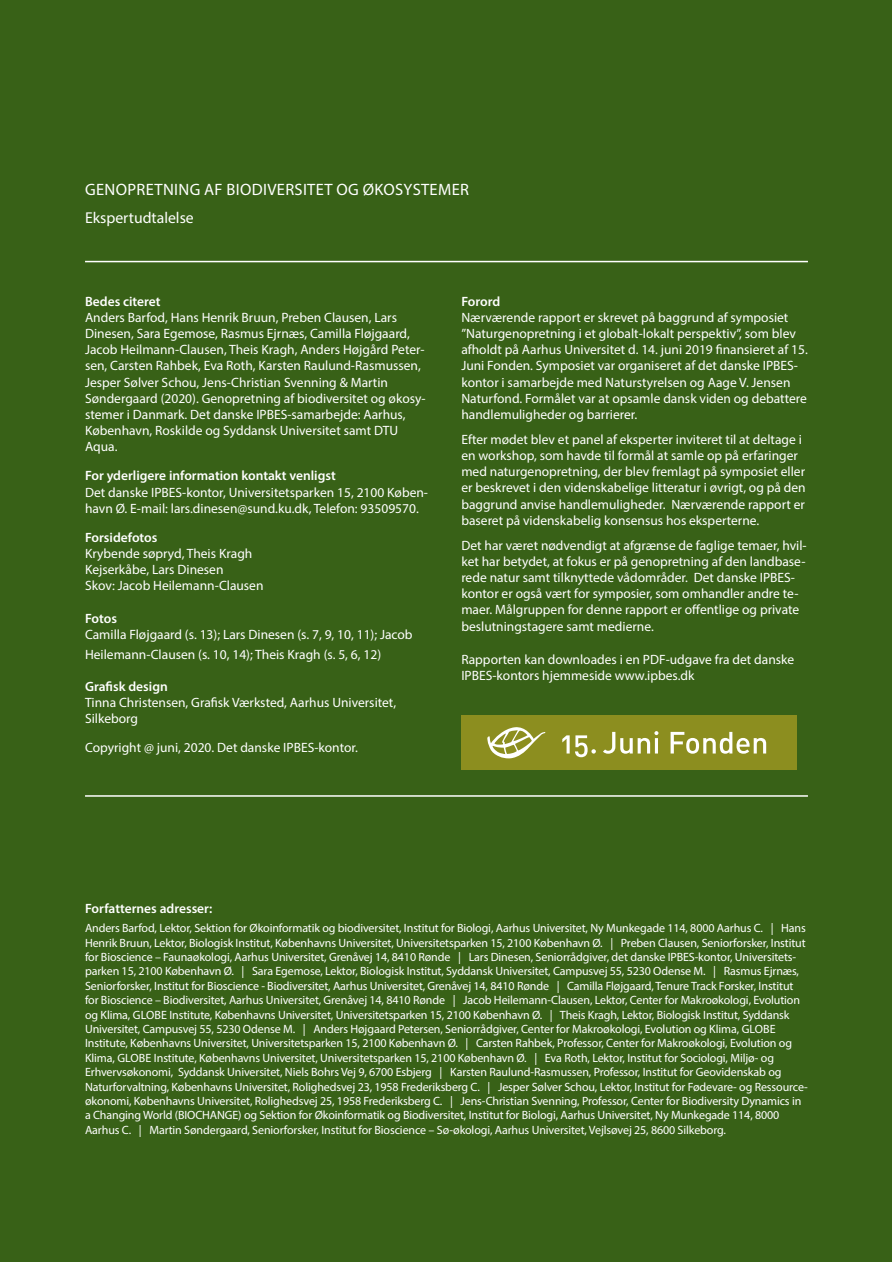
<style>
.page{position:relative;width:893px;height:1263px;background:#fff}
.page>*{position:absolute;margin:0;border:0;box-sizing:border-box;transform-origin:0 0}
.Brød{font:16.5px "Myriad Pro";letter-spacing:.02em;color:#fff}
.Brød-2{font:15.75px "Myriad Pro";color:#fff}
.Brød-3{font:13.5px/16.2px "Myriad Pro";color:#fff}
.Brød-4{font:600 13.5px "Myriad Pro";color:#fff}
.Brød-5{font:12px/14.4px "Myriad Pro";letter-spacing:-.01em;color:#fff}
</style>
<div class="page">
<div style="left:1px;top:1px;width:891px;height:1261px;background:#386117"></div>
<hr style="left:85px;top:261px;width:723px;height:1px;background:#fff">
<hr style="left:85px;top:795px;width:723px;height:2px;background:#fff">
<div style="left:461px;top:715px;width:336px;height:55px;background:#8c8e1f"></div>
<svg style="left:562px;top:735px;width:34px;height:22px"></svg>
<svg style="left:603px;top:731px;width:55px;height:23px"></svg>
<svg style="left:671px;top:732px;width:95px;height:22px"></svg>
<svg style="left:487px;top:727px;width:58px;height:31px"></svg>
<p class="Brød" style="left:85px;top:180px;width:385px">GENOPRETNING AF BIODIVERSITET OG ØKOSYSTEMER</p>
<p class="Brød-2" style="left:85px;top:208px;width:110px">Ekspertudtalelse</p>
<p class="Brød-4" style="left:85px;top:293px;width:77px">Bedes citeret</p>
<p class="Brød-3" style="left:85px;top:309px;width:342px">Anders Barfod, Hans Henrik Bruun, Preben Clausen, Lars Dinesen, Sara Egemose, Rasmus Ejrnæs, Camilla Fløjgaard, Jacob Heilmann-Clausen, Theis Kragh, Anders Højgård Peter&shy;sen, Carsten Rahbek, Eva Roth, Karsten Raulund-Rasmussen, Jesper Sølver Schou, Jens-Christian Svenning &amp; Martin Søndergaard (2020). Genopretning af biodiversitet og økosy&shy;stemer i Danmark. Det danske IPBES-samarbejde: Aarhus, København, Roskilde og Syddansk Universitet samt DTU Aqua.</p>
<p class="Brød-4" style="left:85px;top:467px;width:252px">For yderligere information kontakt venligst</p>
<p class="Brød-3" style="left:85px;top:484px;width:345px">Det danske IPBES-kontor, Universitetsparken 15, 2100 Køben&shy;havn Ø. E-mail: lars.dinesen@sund.ku.dk, Telefon: 93509570.</p>
<p class="Brød-4" style="left:85px;top:529px;width:74px">Forsidefotos</p>
<p class="Brød-3" style="left:85px;top:545px;width:169px">Krybende søpryd, Theis Kragh</p>
<p class="Brød-3" style="left:85px;top:561px;width:140px">Kejserkåbe, Lars Dinesen</p>
<p class="Brød-3" style="left:85px;top:578px;width:180px">Skov: Jacob Heilemann-Clausen</p>
<p class="Brød-4" style="left:85px;top:610px;width:34px">Fotos</p>
<p class="Brød-3" style="left:85px;top:624px;width:329px;line-height:19.5px">Camilla Fløjgaard (s. 13); Lars Dinesen (s. 7, 9, 10, 11); Jacob<br>Heilemann-Clausen (s. 10, 14); Theis Kragh (s. 5, 6, 12)</p>
<p class="Brød-4" style="left:85px;top:678px;width:84px">Grafisk design</p>
<p class="Brød-3" style="left:85px;top:694px;width:313px">Tinna Christensen, Grafisk Værksted, Aarhus Universitet,<br>Silkeborg</p>
<p class="Brød-3" style="left:85px;top:739px;width:274px">Copyright @ juni, 2020. Det danske IPBES-kontor.</p>
<p class="Brød-4" style="left:461px;top:293px;width:40px">Forord</p>
<p class="Brød-3" style="left:461px;top:309px;width:348px">Nærværende rapport er skrevet på baggrund af symposiet ”Naturgenopretning i et globalt-lokalt perspektiv”, som blev afholdt på Aarhus Universitet d. 14. juni 2019 finansieret af 15.<br>Juni Fonden. Symposiet var organiseret af det danske IPBES&shy;kontor i samarbejde med Naturstyrelsen og Aage V. Jensen Naturfond. Formålet var at opsamle dansk viden og debattere handlemuligheder og barrierer.</p>
<p class="Brød-3" style="left:461px;top:431px;width:346px">Efter mødet blev et panel af eksperter inviteret til at deltage i en workshop, som havde til formål at samle op på erfaringer med naturgenopretning, der blev fremlagt på symposiet eller er beskrevet i den videnskabelige litteratur i øvrigt, og på den baggrund anvise handlemuligheder. Nærværende rapport er baseret på videnskabelig konsensus hos eksperterne.</p>
<p class="Brød-3" style="left:461px;top:537px;width:347px">Det har været nødvendigt at afgrænse de faglige temaer, hvil&shy;ket har betydet, at fokus er på genopretning af den landbase&shy;rede natur samt tilknyttede vådområder. Det danske IPBES&shy;kontor er også vært for symposier, som omhandler andre te&shy;maer. Målgruppen for denne rapport er offentlige og private beslutningstagere samt medierne.</p>
<p class="Brød-3" style="left:461px;top:651px;width:334px">Rapporten kan downloades i en PDF-udgave fra det danske<br>IPBES-kontors hjemmeside www.ipbes.dk</p>
<p class="Brød-4" style="left:85px;top:900px;width:129px">Forfatternes adresser:</p>
<p class="Brød-5" style="left:85px;top:921px;width:724px">Anders Barfod, Lektor, Sektion for Økoinformatik og biodiversitet, Institut for Biologi, Aarhus Universitet, Ny Munkegade 114, 8000 Aarhus C. | Hans Henrik Bruun, Lektor, Biologisk Institut, Københavns Universitet, Universitetsparken 15, 2100 København Ø. | Preben Clausen, Seniorforsker, Institut for Bioscience – Faunaøkologi, Aarhus Universitet, Grenåvej 14, 8410 Rønde | Lars Dinesen, Seniorrådgiver, det danske IPBES-kontor, Universitets&shy;parken 15, 2100 København Ø. | Sara Egemose, Lektor, Biologisk Institut, Syddansk Universitet, Campusvej 55, 5230 Odense M. | Rasmus Ejrnæs, Seniorforsker, Institut for Bioscience - Biodiversitet, Aarhus Universitet, Grenåvej 14, 8410 Rønde | Camilla Fløjgaard, Tenure Track Forsker, Institut for Bioscience – Biodiversitet, Aarhus Universitet, Grenåvej 14, 8410 Rønde | Jacob Heilemann-Clausen, Lektor, Center for Makroøkologi, Evolution og Klima, GLOBE Institute, Københavns Universitet, Universitetsparken 15, 2100 København Ø. | Theis Kragh, Lektor, Biologisk Institut, Syddansk Universitet, Campusvej 55, 5230 Odense M. | Anders Højgaard Petersen, Seniorrådgiver, Center for Makroøkologi, Evolution og Klima, GLOBE Institute, Københavns Universitet, Universitetsparken 15, 2100 København Ø. | Carsten Rahbek, Professor, Center for Makroøkologi, Evolution og Klima, GLOBE Institute, Københavns Universitet, Universitetsparken 15, 2100 København Ø. | Eva Roth, Lektor, Institut for Sociologi, Miljø- og Erhvervsøkonomi, Syddansk Universitet, Niels Bohrs Vej 9, 6700 Esbjerg | Karsten Raulund-Rasmussen, Professor, Institut for Geovidenskab og Naturforvaltning, Københavns Universitet, Rolighedsvej 23, 1958 Frederiksberg C. | Jesper Sølver Schou, Lektor, Institut for Fødevare- og Ressource&shy;økonomi, Københavns Universitet, Rolighedsvej 25, 1958 Frederiksberg C. | Jens-Christian Svenning, Professor, Center for Biodiversity Dynamics in a Changing World (BIOCHANGE) og Sektion for Økoinformatik og Biodiversitet, Institut for Biologi, Aarhus Universitet, Ny Munkegade 114, 8000<br>Aarhus C. | Martin Søndergaard, Seniorforsker, Institut for Bioscience – Sø-økologi, Aarhus Universitet, Vejlsøvej 25, 8600 Silkeborg.</p>
</div>
